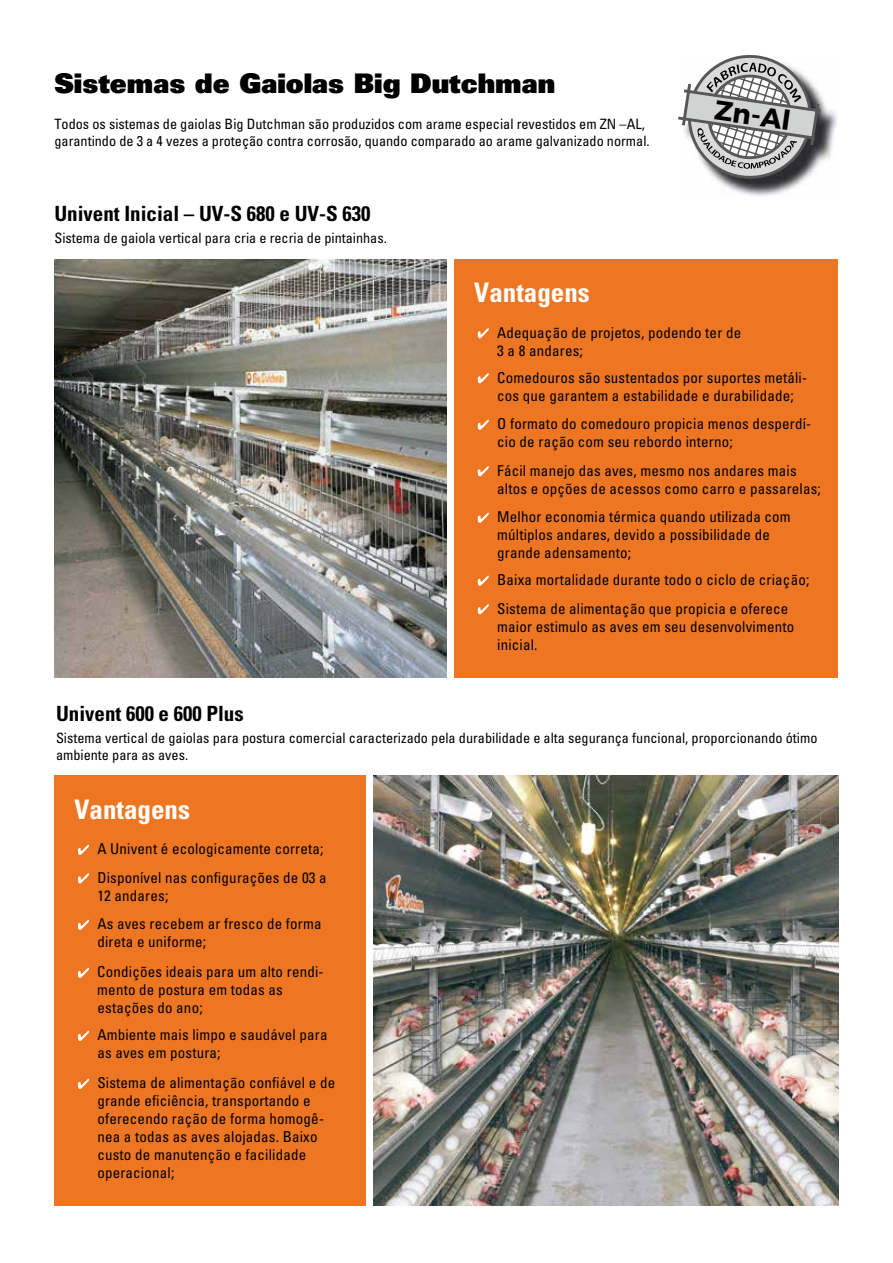
<style>
.page{position:relative;width:893px;height:1263px;background:#fff}
.page>*{position:absolute;margin:0;border:0;box-sizing:border-box;transform-origin:0 0}
.t1{font:700 27.3px "Montserrat";color:#010101}
.t2{font:27px "Univers LT Std X Black";color:#010101}
.t3{font:700 condensed 27px "Univers LT Std";color:#fff}
.t4{font:700 condensed 21px "Univers LT Std";color:#010101}
.t5{font:condensed 15px/18px "Univers LT Std";letter-spacing:.01em;color:#010101}
.t6{font:condensed 14.25px/17.1px "Univers LT Std";color:#010101}
</style>
<div class="page">
<img style="left:54px;top:259px;width:392px;height:418px">
<img style="left:718px;top:102px;width:119px;height:94px">
<svg style="left:678px;top:55px;width:146px;height:126px"></svg>
<div style="left:454px;top:259px;width:384px;height:418px;background:#ee7622"></div>
<svg style="left:478px;top:328px;width:11px;height:10px"></svg>
<svg style="left:478px;top:373px;width:11px;height:10px"></svg>
<svg style="left:478px;top:420px;width:11px;height:10px"></svg>
<svg style="left:478px;top:466px;width:11px;height:10px"></svg>
<svg style="left:478px;top:513px;width:11px;height:10px"></svg>
<svg style="left:478px;top:576px;width:11px;height:10px"></svg>
<svg style="left:478px;top:604px;width:11px;height:10px"></svg>
<img style="left:373px;top:776px;width:465px;height:430px">
<div style="left:54px;top:776px;width:312px;height:430px;background:#ee7622"></div>
<svg style="left:78px;top:845px;width:11px;height:10px"></svg>
<svg style="left:78px;top:873px;width:11px;height:10px"></svg>
<svg style="left:78px;top:920px;width:11px;height:10px"></svg>
<svg style="left:78px;top:968px;width:11px;height:10px"></svg>
<svg style="left:78px;top:1031px;width:11px;height:10px"></svg>
<svg style="left:78px;top:1079px;width:11px;height:10px"></svg>
<h2 class="t2" style="left:54px;top:66px;width:502px">Sistemas de Gaiolas Big Dutchman</h2>
<p class="t6" style="left:54px;top:115px;width:592px">Todos os sistemas de gaiolas Big Dutchman são produzidos com arame especial revestidos em ZN –AL,</p>
<p class="t6" style="left:54px;top:133px;width:597px">garantindo de 3 a 4 vezes a proteção contra corrosão, quando comparado ao arame galvanizado normal.</p>
<h3 class="t4" style="left:54px;top:201px;width:318px">Univent Inicial – UV-S 680 e UV-S 630</h3>
<p class="t6" style="left:54px;top:229px;width:334px">Sistema de gaiola vertical para cria e recria de pintainhas.</p>
<h1 class="t1" style="left:717px;top:93px;width:78px;rotate:8deg">Zn-Al</h1>
<h2 class="t3" style="left:474px;top:276px;width:117px">Vantagens</h2>
<p class="t5" style="left:497px;top:323px;width:245px">Adequação de projetos, podendo ter de<br>3 a 8 andares;</p>
<p class="t5" style="left:497px;top:368px;width:311px">Comedouros são sustentados por suportes metáli&shy;cos que garantem a estabilidade e durabilidade;</p>
<p class="t5" style="left:497px;top:415px;width:316px">O formato do comedouro propicia menos desperdí&shy;cio de ração com seu rebordo interno;</p>
<p class="t5" style="left:497px;top:461px;width:325px">Fácil manejo das aves, mesmo nos andares mais altos e opções de acessos como carro e passarelas;</p>
<p class="t5" style="left:497px;top:508px;width:295px">Melhor economia térmica quando utilizada com múltiplos andares, devido a possibilidade de grande adensamento;</p>
<p class="t5" style="left:497px;top:565px;width:314px;line-height:28.5px">Baixa mortalidade durante todo o ciclo de criação;<br>Sistema de alimentação que propicia e oferece</p>
<p class="t5" style="left:497px;top:617px;width:298px">maior estimulo as aves em seu desenvolvimento inicial.</p>
<h3 class="t4" style="left:56px;top:701px;width:189px">Univent 600 e 600 Plus</h3>
<p class="t6" style="left:56px;top:729px;width:763px">Sistema vertical de gaiolas para postura comercial caracterizado pela durabilidade e alta segurança funcional, proporcionando ótimo ambiente para as aves.</p>
<h2 class="t3" style="left:74px;top:793px;width:117px">Vantagens</h2>
<p class="t5" style="left:97px;top:834px;width:231px;line-height:28.5px">A Univent é ecologicamente correta;<br>Disponível nas configurações de 03 a</p>
<p class="t5" style="left:97px;top:881px;width:226px;line-height:28.5px">12 andares;<br>As aves recebem ar fresco de forma</p>
<p class="t5" style="left:97px;top:927px;width:228px;line-height:29.5px">direta e uniforme;<br>Condições ideais para um alto rendi-</p>
<p class="t5" style="left:97px;top:980px;width:187px">mento de postura em todas as estações do ano;</p>
<p class="t5" style="left:97px;top:1026px;width:232px">Ambiente mais limpo e saudável para as aves em postura;</p>
<p class="t5" style="left:97px;top:1074px;width:239px">Sistema de alimentação confiável e de grande eficiência, transportando e oferecendo ração de forma homogê&shy;nea a todas as aves alojadas. Baixo custo de manutenção e facilidade operacional;</p>
</div>
